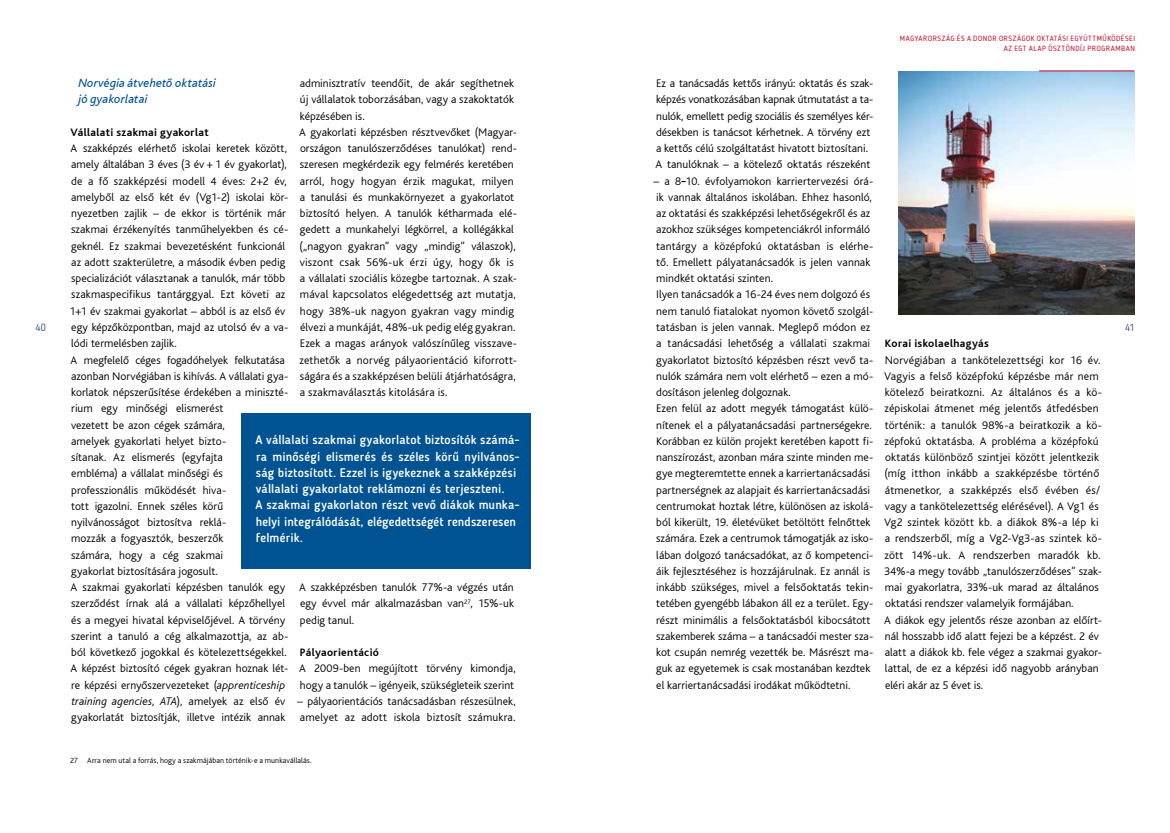
<style>
.page{position:relative;width:1170px;height:833px;background:#fff}
.page>*{position:absolute;margin:0;border:0;box-sizing:border-box;transform-origin:0 0}
.t1{font:500 12.5px/16.2px "Blogger Sans";letter-spacing:.015em;color:#fff}
.t2{font:italic 12.5px/16.2px "Bliss CE";letter-spacing:.01em;color:#005191}
.t3{font:300 11.62px/16.2px "Bliss CE";letter-spacing:.005em;color:#000}
.t4{font:700 11.25px "Bliss";letter-spacing:.03em;color:#000}
.t5{font:300 10px "Blogger Sans";color:#223863}
.t6{font:7.88px "Bliss Light HU";letter-spacing:.01em;color:#000}
.t7{font:7.5px/10px "Blogger Sans";letter-spacing:.075em;color:#c10a27;text-align:right}
.s1{font-style:italic}
.s2{font-family:"Blogger Sans";font-weight:500}
</style>
<div class="page">
<div style="left:241px;top:413px;width:289px;height:155px;background:#005393"></div>
<img style="left:898px;top:71px;width:236px;height:244px">
<hr style="left:1039px;top:70px;width:94px;height:1px;background:#c10a27">
<p class="t7" style="left:899px;top:34px;width:237px">MAGYARORSZÁG ÉS A DONOR ORSZÁGOK OKTATÁSI EGYÜTTMŰKÖDÉSEI<br>AZ EGT ALAP ÖSZTÖNDÍJ PROGRAMBAN</p>
<p class="t2" style="left:78px;top:75px;width:139px">Norvégia átvehető oktatási jó gyakorlatai</p>
<p class="t4" style="left:71px;top:126px;width:140px">Vállalati szakmai gyakorlat</p>
<p class="t3" style="left:69px;top:140px;width:220px">A szakképzés elérhető iskolai keretek között, amely általában 3 éves (3 év+1 év gyakorlat), de a fő szakképzési modell 4 éves: 2+2 év, amelyből az első két év (Vg1-2) iskolai kör&shy;nyezetben zajlik – de ekkor is történik már szakmai érzékenyítés tanműhelyekben és cé&shy;geknél. Ez szakmai bevezetésként funkcionál az adott szakterületre, a második évben pedig specializációt választanak a tanulók, már több szakmaspecifikus tantárggyal. Ezt követi az 1+1 év szakmai gyakorlat – abból is az első év egy képzőközpontban, majd az utolsó év a va&shy;lódi termelésben zajlik.<br>A megfelelő céges fogadóhelyek felkutatása azonban Norvégiában is kihívás. A vállalati gya&shy;korlatok népszerűsítése érdekében a miniszté&shy;rium egy minőségi elismerést<br>vezetett be azon cégek számára,<br>amelyek gyakorlati helyet bizto-<br>sítanak. Az elismerés (egyfajta<br>embléma) a vállalat minőségi és professzionális működését hiva-<br>tott igazolni. Ennek széles körű nyilvánosságot biztosítva reklá-<br>mozzák a fogyasztók, beszerzők<br>számára, hogy a cég szakmai<br>gyakorlat biztosítására jogosult.<br>A szakmai gyakorlati képzésben tanulók egy szerződést írnak alá a vállalati képzőhellyel és a megyei hivatal képviselőjével. A törvény szerint a tanuló a cég alkalmazottja, az ab&shy;ból következő jogokkal és kötelezettségekkel.<br>A képzést biztosító cégek gyakran hoznak lét&shy;re képzési ernyőszervezeteket (<span class="s1">apprenticeship training agencies, ATA</span>), amelyek az első év gyakorlatát biztosítják, illetve intézik annak</p>
<p class="t3" style="left:655px;top:75px;width:219px">Ez a tanácsadás kettős irányú: oktatás és szak&shy;képzés vonatkozásában kapnak útmutatást a ta&shy;nulók, emellett pedig szociális és személyes kér&shy;désekben is tanácsot kérhetnek. A törvény ezt a kettős célú szolgáltatást hivatott biztosítani.<br>A tanulóknak – a kötelező oktatás részeként</p>
<p class="t3" style="left:653px;top:173px;width:221px">– a 8<span class="s2">–</span>10. évfolyamokon karriertervezési órá&shy;ik vannak általános iskolában. Ehhez hasonló, az oktatási és szakképzési lehetőségekről és az azokhoz szükséges kompetenciákról informáló tantárgy a középfokú oktatásban is elérhe&shy;tő. Emellett pályatanácsadók is jelen vannak mindkét oktatási szinten.<br>Ilyen tanácsadók a 16-24 éves nem dolgozó és nem tanuló fiatalokat nyomon követő szolgál&shy;tatásban is jelen vannak. Meglepő módon ez a tanácsadási lehetőség a vállalati szakmai gyakorlatot biztosító képzésben részt vevő ta&shy;nulók számára nem volt elérhető – ezen a mó&shy;dosításon jelenleg dolgoznak.<br>Ezen felül az adott megyék támogatást külö&shy;nítenek el a pályatanácsadási partnerségekre.<br>Korábban ez külön projekt keretében kapott fi&shy;nanszírozást, azonban mára szinte minden me&shy;gye megteremtette ennek a karriertanácsadási partnerségnek az alapjait és karriertanácsadási centrumokat hoztak létre, különösen az iskolá&shy;ból kikerült, 19. életévüket betöltött felnőttek számára. Ezek a centrumok támogatják az isko&shy;lában dolgozó tanácsadókat, az ő kompetenci&shy;áik fejlesztéséhez is hozzájárulnak. Ez annál is inkább szükséges, mivel a felsőoktatás tekin&shy;tetében gyengébb lábakon áll ez a terület. Egy&shy;részt minimális a felsőoktatásból kibocsátott szakemberek száma – a tanácsadói mester sza&shy;kot csupán nemrég vezették be. Másrészt ma&shy;guk az egyetemek is csak mostanában kezdtek el karriertanácsadási irodákat működtetni.</p>
<p class="t3" style="left:299px;top:75px;width:219px">adminisztratív teendőit, de akár segíthetnek új vállalatok toborzásában, vagy a szakoktatók képzésében is.<br>A gyakorlati képzésben résztvevőket (Magyar&shy;országon tanulószerződéses tanulókat) rend&shy;szeresen megkérdezik egy felmérés keretében arról, hogy hogyan érzik magukat, milyen a tanulási és munkakörnyezet a gyakorlatot biztosító helyen. A tanulók kétharmada elé&shy;gedett a munkahelyi légkörrel, a kollégákkal („nagyon gyakran” vagy „mindig” válaszok), viszont csak 56%-uk érzi úgy, hogy ők is a vállalati szociális közegbe tartoznak. A szak&shy;mával kapcsolatos elégedettség azt mutatja, hogy 38%-uk nagyon gyakran vagy mindig élvezi a munkáját, 48%-uk pedig elég gyakran.<br>Ezek a magas arányok valószínűleg visszave&shy;zethetők a norvég pályaorientáció kiforrott&shy;ságára és a szakképzésen belüli átjárhatóságra, a szakmaválasztás kitolására is.</p>
<p class="t5" style="left:35px;top:321px;width:12px">40</p>
<p class="t5" style="left:1124px;top:321px;width:11px">41</p>
<p class="t4" style="left:884px;top:338px;width:105px">Korai iskolaelhagyás</p>
<p class="t3" style="left:884px;top:351px;width:219px">Norvégiában a tankötelezettségi kor 16 év.<br>Vagyis a felső középfokú képzésbe már nem kötelező beiratkozni. Az általános és a kö&shy;zépiskolai átmenet még jelentős átfedésben történik: a tanulók 98%-a beiratkozik a kö&shy;zépfokú oktatásba. A probléma a középfokú oktatás különböző szintjei között jelentkezik (míg itthon inkább a szakképzésbe történő átmenetkor, a szakképzés első évében és/ vagy a tankötelezettség elérésével). A Vg1 és Vg2 szintek között kb. a diákok 8%-a lép ki a rendszerből, míg a Vg2-Vg3-as szintek kö&shy;zött 14%-uk. A rendszerben maradók kb.<br>34%-a megy tovább „tanulószerződéses” szak&shy;mai gyakorlatra, 33%-uk marad az általános oktatási rendszer valamelyik formájában.<br>A diákok egy jelentős része azonban az előírt&shy;nál hosszabb idő alatt fejezi be a képzést. 2 év alatt a diákok kb. fele végez a szakmai gyakor&shy;lattal, de ez a képzési idő nagyobb arányban eléri akár az 5 évet is.</p>
<p class="t1" style="left:255px;top:432px;width:266px">A vállalati szakmai gyakorlatot biztosítók számá&shy;ra minőségi elismerés és széles körű nyilvános&shy;ság biztosított. Ezzel is igyekeznek a szakképzési vállalati gyakorlatot reklámozni és terjeszteni.<br>A szakmai gyakorlaton részt vevő diákok munka&shy;helyi integrálódását, elégedettségét rendszeresen felmérik.</p>
<p class="t3" style="left:299px;top:579px;width:216px;text-align:justify">A szakképzésben tanulók 77%-a végzés után egy évvel már alkalmazásban van<sup>27</sup>, 15%-uk pedig tanul.</p>
<p class="t4" style="left:300px;top:646px;width:80px">Pályaorientáció</p>
<p class="t3" style="left:299px;top:660px;width:218px">A 2009-ben megújított törvény kimondja, hogy a tanulók – igényeik, szükségleteik szerint</p>
<p class="t3" style="left:297px;top:693px;width:220px">– pályaorientációs tanácsadásban részesülnek, amelyet az adott iskola biztosít számukra.</p>
<p class="t6" style="left:70px;top:755px;width:243px">27 Arra nem utal a forrás, hogy a szakmájában történik-e a munkavállalás.</p>
</div>
